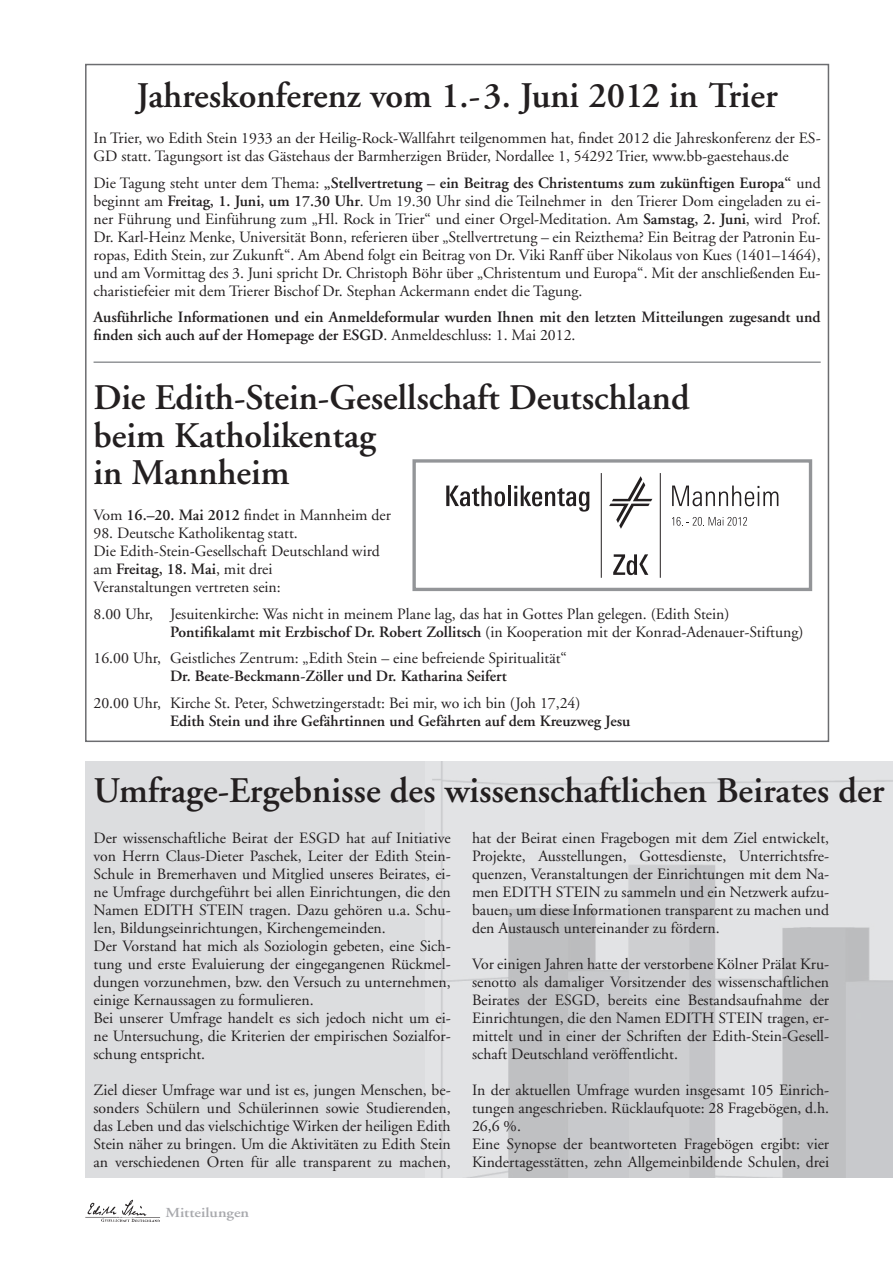
<style>
.page{position:relative;width:893px;height:1263px;background:#fff}
.page>*{position:absolute;margin:0;border:0;box-sizing:border-box;transform-origin:0 0}
.t1{font:600 36px/37.5px "Adobe Garamond";color:#231f20}
.t2{font:15.75px/18px "Adobe Garamond";color:#231f20}
.t3{font:600 15.75px/18px "Adobe Garamond";color:#231f20}
.t4{font:600 13.8px "Adobe Garamond";color:#a8a9ad;scale:1.17 1}
.s1{font-weight:600}
.s2{font-weight:400}
</style>
<div class="page">
<div style="left:85px;top:761px;width:808px;height:417px;background:#dcdddf"></div>
<img style="left:85px;top:1199px;width:76px;height:23px">
<hr style="left:601px;top:473px;width:1px;height:105px;background:#231f20">
<hr style="left:660px;top:473px;width:1px;height:105px;background:#231f20">
<svg style="left:609px;top:476px;width:43px;height:53px"></svg>
<svg style="left:613px;top:554px;width:35px;height:21px"></svg>
<svg style="left:446px;top:485px;width:59px;height:21px"></svg>
<hr style="left:508px;top:485px;width:3px;height:21px;background:#231f20">
<svg style="left:514px;top:485px;width:75px;height:27px"></svg>
<svg style="left:672px;top:485px;width:106px;height:21px"></svg>
<svg style="left:672px;top:517px;width:75px;height:9px"></svg>
<div style="left:412px;top:459px;width:400px;height:132px;border:3px solid #939598"></div>
<hr style="left:94px;top:361px;width:727px;height:2px;background:#939598">
<img style="left:432px;top:761px;width:461px;height:417px">
<h1 class="t1" style="left:136px;top:78px;width:643px">Jahreskonferenz vom 1.-3. Juni 2012 in Trier</h1>
<p class="t2" style="left:94px;top:130px;width:729px">In Trier, wo Edith Stein 1933 an der Heilig-Rock-Wallfahrt teilgenommen hat, findet 2012 die Jahreskonferenz der ES-<br>GD statt. Tagungsort ist das Gästehaus der Barmherzigen Brüder, Nordallee 1, 54292 Trier, www.bb-gaestehaus.de</p>
<p class="t2" style="left:94px;top:174px;width:729px;text-align:justify">Die Tagung steht unter dem Thema: <span class="s1">„Stellvertretung – ein Beitrag des Christentums zum zukünftigen Europa“</span> und beginnt am <span class="s1">Freitag, 1. Juni, um 17.30 Uhr</span>. Um 19.30 Uhr sind die Teilnehmer in den Trierer Dom eingeladen zu ei&shy;ner Führung und Einführung zum „Hl. Rock in Trier“ und einer Orgel-Meditation. Am <span class="s1">Samstag, 2. Juni</span>, wird Prof.<br>Dr. Karl-Heinz Menke, Universität Bonn, referieren über „Stellvertretung – ein Reizthema? Ein Beitrag der Patronin Eu&shy;ropas, Edith Stein, zur Zukunft“. Am Abend folgt ein Beitrag von Dr. Viki Ranff über Nikolaus von Kues (1401–1464), und am Vormittag des 3. Juni spricht Dr. Christoph Böhr über „Christentum und Europa“. Mit der anschließenden Eu&shy;charistiefeier mit dem Trierer Bischof Dr. Stephan Ackermann endet die Tagung.</p>
<p class="t3" style="left:94px;top:309px;width:729px">Ausführliche Informationen und ein Anmeldeformular wurden Ihnen mit den letzten Mitteilungen zugesandt und finden sich auch auf der Homepage der ESGD<span class="s2">. Anmeldeschluss: 1. Mai 2012.</span></p>
<h1 class="t1" style="left:94px;top:379px;width:597px">Die Edith-Stein-Gesellschaft Deutschland beim Katholikentag<br>in Mannheim</h1>
<p class="t2" style="left:94px;top:506px;width:299px">Vom <span class="s1">16.–20. Mai 2012</span> findet in Mannheim der</p>
<p class="t2" style="left:94px;top:524px;width:288px">98. Deutsche Katholikentag statt.<br>Die Edith-Stein-Gesellschaft Deutschland wird am <span class="s1">Freitag, 18. Mai</span>, mit drei<br>Veranstaltungen vertreten sein:</p>
<p class="t2" style="left:170px;top:605px;width:635px;text-indent:-77px">8.00 Uhr, Jesuitenkirche: Was nicht in meinem Plane lag, das hat in Gottes Plan gelegen. (Edith Stein)<br><span class="s1">Pontifikalamt mit Erzbischof Dr. Robert Zollitsch</span> (in Kooperation mit der Konrad-Adenauer-Stiftung)</p>
<p class="t2" style="left:94px;top:649px;width:475px">16.00 Uhr, Geistliches Zentrum: „Edith Stein – eine befreiende Spiritualität“</p>
<p class="t3" style="left:170px;top:667px;width:338px">Dr. Beate-Beckmann-Zöller und Dr. Katharina Seifert</p>
<p class="t2" style="left:94px;top:694px;width:488px">20.00 Uhr, Kirche St. Peter, Schwetzingerstadt: Bei mir, wo ich bin (Joh 17,24)</p>
<p class="t3" style="left:170px;top:712px;width:462px">Edith Stein und ihre Gefährtinnen und Gefährten auf dem Kreuzweg Jesu</p>
<h1 class="t1" style="left:94px;top:773px;width:792px">Umfrage-Ergebnisse des wissenschaftlichen Beirates der</h1>
<p class="t2" style="left:94px;top:829px;width:359px">Der wissenschaftliche Beirat der ESGD hat auf Initiative von Herrn Claus-Dieter Paschek, Leiter der Edith Stein-Schule in Bremerhaven und Mitglied unseres Beirates, ei&shy;ne Umfrage durchgeführt bei allen Einrichtungen, die den Namen EDITH STEIN tragen. Dazu gehören u.a. Schu&shy;len, Bildungseinrichtungen, Kirchengemeinden.<br>Der Vorstand hat mich als Soziologin gebeten, eine Sich&shy;tung und erste Evaluierung der eingegangenen Rückmel&shy;dungen vorzunehmen, bzw. den Versuch zu unternehmen, einige Kernaussagen zu formulieren.<br>Bei unserer Umfrage handelt es sich jedoch nicht um ei&shy;ne Untersuchung, die Kriterien der empirischen Sozialfor&shy;schung entspricht.</p>
<p class="t2" style="left:94px;top:1081px;width:359px;text-align:justify">Ziel dieser Umfrage war und ist es, jungen Menschen, be&shy;sonders Schülern und Schülerinnen sowie Studierenden, das Leben und das vielschichtige Wirken der heiligen Edith Stein näher zu bringen. Um die Aktivitäten zu Edith Stein an verschiedenen Orten für alle transparent zu machen,</p>
<p class="t2" style="left:472px;top:829px;width:359px;text-align:justify">hat der Beirat einen Fragebogen mit dem Ziel entwickelt, Projekte, Ausstellungen, Gottesdienste, Unterrichtsfre&shy;quenzen, Veranstaltungen der Einrichtungen mit dem Na&shy;men EDITH STEIN zu sammeln und ein Netzwerk aufzu&shy;bauen, um diese Informationen transparent zu machen und den Austausch untereinander zu fördern.</p>
<p class="t2" style="left:472px;top:955px;width:359px;text-align:justify">Vor einigen Jahren hatte der verstorbene Kölner Prälat Kru&shy;senotto als damaliger Vorsitzender des wissenschaftlichen Beirates der ESGD, bereits eine Bestandsaufnahme der Einrichtungen, die den Namen EDITH STEIN tragen, er&shy;mittelt und in einer der Schriften der Edith-Stein-Gesell&shy;schaft Deutschland veröffentlicht.</p>
<p class="t2" style="left:472px;top:1081px;width:359px">In der aktuellen Umfrage wurden insgesamt 105 Einrich&shy;tungen angeschrieben. Rücklaufquote: 28 Fragebögen, d.h.<br>26,6 %.<br>Eine Synopse der beantworteten Fragebögen ergibt: vier Kindertagesstätten, zehn Allgemeinbildende Schulen, drei</p>
<p class="t4" style="left:165px;top:1205px;width:73px">Mitteilungen</p>
</div>
